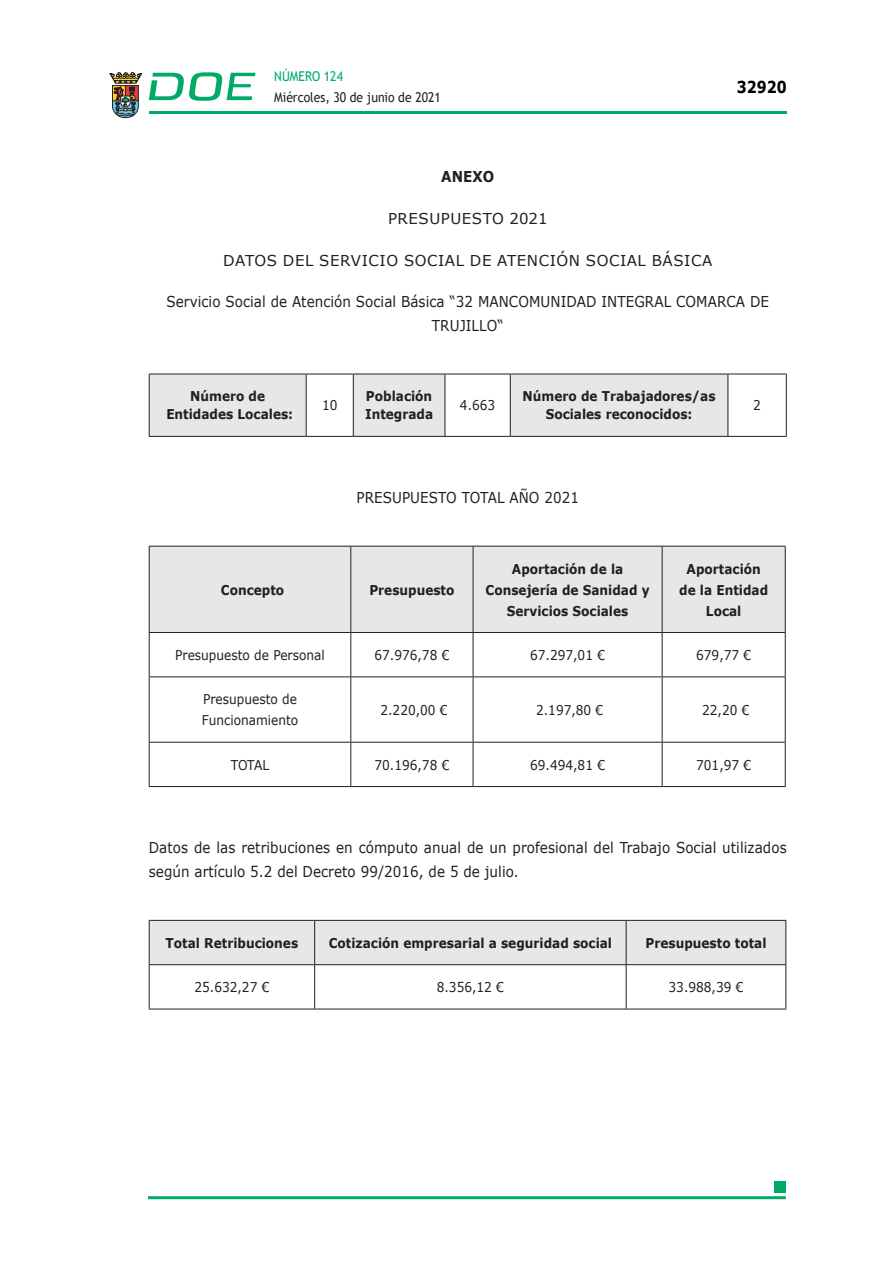
<style>
.page{position:relative;width:893px;height:1263px;background:#fff}
.page>*{position:absolute;margin:0;border:0;box-sizing:border-box;transform-origin:0 0}
.t1{font:700 16.5px "Verdana";color:#000;scale:.85 1}
.CUERPO_DE_TEXTO{font:15px/24px "Verdana";letter-spacing:.005em;color:#231f20;text-align:center;scale:.9 1}
.ADENDA{font:15px "Verdana";letter-spacing:.035em;color:#231f20}
.CUERPO_DE_TEXTO-2{font:700 15px "Verdana";letter-spacing:.005em;color:#231f20;scale:.9 1}
.t2{font:700 13.5px/21px "Verdana";color:#231f20;text-align:center;scale:.9 1}
.t3{font:13.5px/21px "Verdana";color:#231f20;scale:.9 1}
.t4{font:13.5px "Trebuchet MS";color:#231f20;scale:.9 1}
.t5{font:13.5px "Trebuchet MS";color:#00ab67;scale:.9 1}
</style>
<div class="page">
<hr style="left:149px;top:111px;width:638px;height:3px;background:#00ab66">
<svg style="left:109px;top:72px;width:33px;height:46px"></svg>
<svg style="left:149px;top:72px;width:106px;height:29px"></svg>
<hr style="left:148px;top:1196px;width:638px;height:3px;background:#00ab66">
<div style="left:775px;top:1181px;width:11px;height:11px;background:#00ab66"></div>
<svg style="left:150px;top:375px;width:578px;height:61px"></svg>
<hr style="left:306px;top:374px;width:47px;height:1px;background:#231f20">
<hr style="left:445px;top:374px;width:65px;height:1px;background:#231f20">
<hr style="left:728px;top:374px;width:59px;height:1px;background:#231f20">
<hr style="left:786px;top:374px;width:1px;height:62px;background:#231f20">
<hr style="left:306px;top:436px;width:47px;height:1px;background:#231f20">
<hr style="left:445px;top:436px;width:65px;height:1px;background:#231f20">
<hr style="left:728px;top:436px;width:59px;height:1px;background:#231f20">
<hr style="left:149px;top:374px;width:157px;height:1px;background:#231f20">
<hr style="left:149px;top:374px;width:1px;height:62px;background:#231f20">
<hr style="left:306px;top:374px;width:1px;height:62px;background:#231f20">
<hr style="left:149px;top:436px;width:157px;height:1px;background:#231f20">
<hr style="left:353px;top:374px;width:92px;height:1px;background:#231f20">
<hr style="left:353px;top:374px;width:1px;height:62px;background:#231f20">
<hr style="left:445px;top:374px;width:1px;height:62px;background:#231f20">
<hr style="left:353px;top:436px;width:92px;height:1px;background:#231f20">
<hr style="left:510px;top:374px;width:218px;height:1px;background:#231f20">
<hr style="left:510px;top:374px;width:1px;height:62px;background:#231f20">
<hr style="left:728px;top:374px;width:1px;height:62px;background:#231f20">
<hr style="left:510px;top:436px;width:218px;height:1px;background:#231f20">
<div style="left:150px;top:547px;width:635px;height:85px;background:#e6e7e9"></div>
<hr style="left:350px;top:546px;width:1px;height:86px;background:#231f20">
<hr style="left:473px;top:546px;width:1px;height:86px;background:#231f20">
<hr style="left:662px;top:546px;width:1px;height:86px;background:#231f20">
<hr style="left:149px;top:633px;width:1px;height:43px;background:#231f20">
<hr style="left:350px;top:633px;width:1px;height:43px;background:#231f20">
<hr style="left:473px;top:633px;width:1px;height:43px;background:#231f20">
<hr style="left:662px;top:633px;width:1px;height:43px;background:#231f20">
<hr style="left:785px;top:633px;width:1px;height:43px;background:#231f20">
<hr style="left:149px;top:676px;width:202px;height:1px;background:#231f20">
<hr style="left:149px;top:677px;width:1px;height:65px;background:#231f20">
<hr style="left:351px;top:676px;width:122px;height:1px;background:#231f20">
<hr style="left:350px;top:677px;width:1px;height:65px;background:#231f20">
<hr style="left:473px;top:676px;width:189px;height:1px;background:#231f20">
<hr style="left:473px;top:677px;width:1px;height:65px;background:#231f20">
<hr style="left:662px;top:676px;width:124px;height:1px;background:#231f20">
<hr style="left:662px;top:677px;width:1px;height:65px;background:#231f20">
<hr style="left:785px;top:677px;width:1px;height:65px;background:#231f20">
<hr style="left:149px;top:742px;width:202px;height:1px;background:#231f20">
<hr style="left:149px;top:742px;width:1px;height:44px;background:#231f20">
<hr style="left:351px;top:742px;width:122px;height:1px;background:#231f20">
<hr style="left:350px;top:742px;width:1px;height:44px;background:#231f20">
<hr style="left:473px;top:742px;width:189px;height:1px;background:#231f20">
<hr style="left:473px;top:742px;width:1px;height:44px;background:#231f20">
<hr style="left:662px;top:742px;width:124px;height:1px;background:#231f20">
<hr style="left:662px;top:742px;width:1px;height:44px;background:#231f20">
<hr style="left:785px;top:742px;width:1px;height:44px;background:#231f20">
<hr style="left:149px;top:786px;width:202px;height:1px;background:#231f20">
<hr style="left:351px;top:786px;width:122px;height:1px;background:#231f20">
<hr style="left:473px;top:786px;width:189px;height:1px;background:#231f20">
<hr style="left:662px;top:786px;width:124px;height:1px;background:#231f20">
<hr style="left:149px;top:546px;width:202px;height:1px;background:#231f20">
<hr style="left:149px;top:546px;width:1px;height:86px;background:#231f20">
<hr style="left:351px;top:546px;width:122px;height:1px;background:#231f20">
<hr style="left:473px;top:546px;width:189px;height:1px;background:#231f20">
<hr style="left:662px;top:546px;width:124px;height:1px;background:#231f20">
<hr style="left:785px;top:546px;width:1px;height:86px;background:#231f20">
<hr style="left:149px;top:632px;width:202px;height:1px;background:#231f20">
<hr style="left:351px;top:632px;width:122px;height:1px;background:#231f20">
<hr style="left:473px;top:632px;width:189px;height:1px;background:#231f20">
<hr style="left:662px;top:632px;width:124px;height:1px;background:#231f20">
<div style="left:150px;top:921px;width:635px;height:43px;background:#e6e7e9"></div>
<hr style="left:314px;top:921px;width:1px;height:43px;background:#231f20">
<hr style="left:626px;top:921px;width:1px;height:43px;background:#231f20">
<hr style="left:149px;top:965px;width:1px;height:44px;background:#231f20">
<hr style="left:314px;top:965px;width:1px;height:44px;background:#231f20">
<hr style="left:626px;top:965px;width:1px;height:44px;background:#231f20">
<hr style="left:785px;top:965px;width:1px;height:44px;background:#231f20">
<hr style="left:149px;top:1009px;width:166px;height:1px;background:#231f20">
<hr style="left:315px;top:1009px;width:311px;height:1px;background:#231f20">
<hr style="left:626px;top:1009px;width:160px;height:1px;background:#231f20">
<hr style="left:149px;top:920px;width:166px;height:1px;background:#231f20">
<hr style="left:149px;top:921px;width:1px;height:43px;background:#231f20">
<hr style="left:315px;top:920px;width:311px;height:1px;background:#231f20">
<hr style="left:626px;top:920px;width:160px;height:1px;background:#231f20">
<hr style="left:785px;top:921px;width:1px;height:43px;background:#231f20">
<hr style="left:149px;top:964px;width:166px;height:1px;background:#231f20">
<hr style="left:315px;top:964px;width:311px;height:1px;background:#231f20">
<hr style="left:626px;top:964px;width:160px;height:1px;background:#231f20">
<p class="t5" style="left:274px;top:67px;width:78px">NÚMERO 124</p>
<p class="t4" style="left:274px;top:88px;width:187px">Miércoles, 30 de junio de 2021</p>
<p class="t1" style="left:737px;top:75px;width:60px">32920</p>
<p class="CUERPO_DE_TEXTO-2" style="left:441px;top:165px;width:61px">ANEXO</p>
<p class="ADENDA" style="left:388px;top:208px;width:161px">PRESUPUESTO 2021</p>
<p class="ADENDA" style="left:223px;top:250px;width:491px">DATOS DEL SERVICIO SOCIAL DE ATENCIÓN SOCIAL BÁSICA</p>
<p class="CUERPO_DE_TEXTO" style="left:166px;top:289px;width:671px">Servicio Social de Atención Social Básica “32 MANCOMUNIDAD INTEGRAL COMARCA DE<br>TRUJILLO“</p>
<p class="t2" style="left:190px;top:386px;width:85px">Número de</p>
<p class="t2" style="left:166px;top:404px;width:142px">Entidades Locales:</p>
<p class="t3" style="left:322px;top:395px;width:19px">10</p>
<p class="t2" style="left:365px;top:387px;width:77px;line-height:18px;text-align:left">Población<br>Integrada</p>
<p class="t3" style="left:460px;top:395px;width:41px">4.663</p>
<p class="t2" style="left:523px;top:387px;width:216px;line-height:18px">Número de Trabajadores/as<br>Sociales reconocidos:</p>
<p class="t3" style="left:753px;top:395px;width:10px">2</p>
<p class="CUERPO_DE_TEXTO" style="left:357px;top:486px;width:249px">PRESUPUESTO TOTAL AÑO 2021</p>
<p class="t2" style="left:221px;top:579px;width:72px">Concepto</p>
<p class="t2" style="left:369px;top:579px;width:96px">Presupuesto</p>
<p class="t2" style="left:486px;top:558px;width:184px">Aportación de la<br>Consejería de Sanidad y<br>Servicios Sociales</p>
<p class="t2" style="left:679px;top:558px;width:100px">Aportación de la Entidad<br>Local</p>
<p class="t3" style="left:175px;top:644px;width:168px">Presupuesto de Personal</p>
<p class="t3" style="left:374px;top:644px;width:85px">67.976,78 €</p>
<p class="t3" style="left:530px;top:644px;width:85px">67.297,01 €</p>
<p class="t3" style="left:696px;top:644px;width:63px">679,77 €</p>
<p class="t3" style="left:202px;top:689px;width:109px">Presupuesto de<br>Funcionamiento</p>
<p class="t3" style="left:380px;top:699px;width:76px">2.220,00 €</p>
<p class="t3" style="left:536px;top:699px;width:76px">2.197,80 €</p>
<p class="t3" style="left:702px;top:699px;width:54px">22,20 €</p>
<p class="t3" style="left:231px;top:754px;width:44px">TOTAL</p>
<p class="t3" style="left:374px;top:754px;width:85px">70.196,78 €</p>
<p class="t3" style="left:530px;top:754px;width:85px">69.494,81 €</p>
<p class="t3" style="left:696px;top:754px;width:63px">701,97 €</p>
<p class="CUERPO_DE_TEXTO" style="left:149px;top:836px;width:710px;text-align:left">Datos de las retribuciones en cómputo anual de un profesional del Trabajo Social utilizados según artículo 5.2 del Decreto 99/2016, de 5 de julio.</p>
<p class="t2" style="left:166px;top:932px;width:149px">Total Retribuciones</p>
<p class="t2" style="left:329px;top:932px;width:316px">Cotización empresarial a seguridad social</p>
<p class="t2" style="left:645px;top:932px;width:136px">Presupuesto total</p>
<p class="t3" style="left:194px;top:976px;width:85px">25.632,27 €</p>
<p class="t3" style="left:437px;top:976px;width:76px">8.356,12 €</p>
<p class="t3" style="left:668px;top:976px;width:85px">33.988,39 €</p>
</div>
